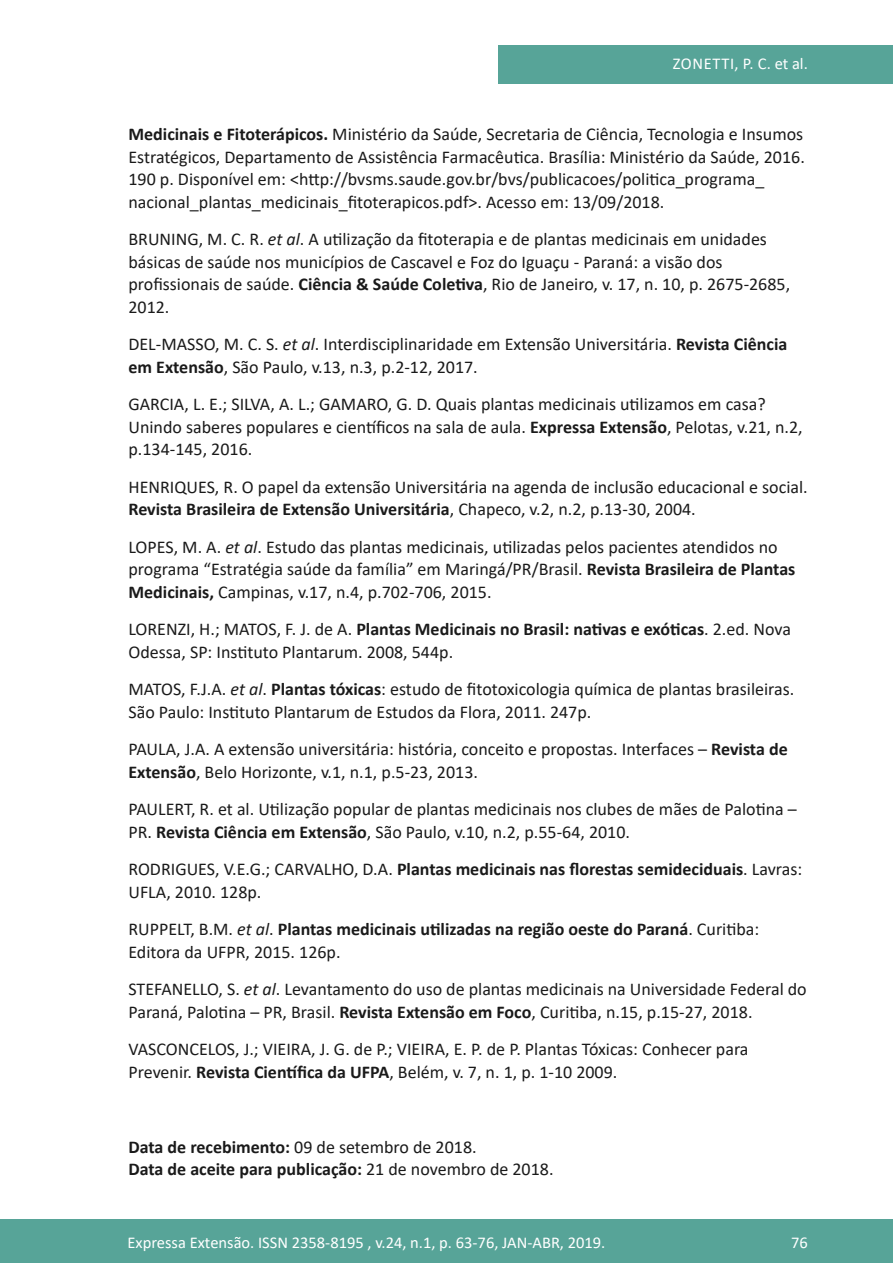
<style>
.page{position:relative;width:893px;height:1263px;background:#fff}
.page>*{position:absolute;margin:0;border:0;box-sizing:border-box;transform-origin:0 0}
.referencia{font:18px/22.5px "Calibri";color:#1a1a1a}
.referencia-2{font:700 18px/22.5px "Calibri";color:#1a1a1a}
.t1{font:16.5px "Calibri";color:#fff}
.t2{font:16.5px "Calibri";letter-spacing:.04em;color:#fff}
.s1{font-weight:700}
.s2{font-style:italic}
.s3{font-weight:400}
.s4{font-weight:400;font-style:italic}
</style>
<div class="page">
<div style="left:0;top:1219px;width:893px;height:44px;background:#57a498"></div>
<div style="left:498px;top:45px;width:395px;height:39px;background:#57a498"></div>
<p class="t2" style="left:673px;top:52px;width:137px">ZONETTI, P. C. et al.</p>
<p class="referencia" style="left:128px;top:122px;width:678px"><span class="s1">Medicinais e Fitoterápicos.</span> Ministério da Saúde, Secretaria de Ciência, Tecnologia e Insumos Estratégicos, Departamento de Assistência Farmacêutica. Brasília: Ministério da Saúde, 2016.<br>190 p. Disponível em: &lt;http://bvsms.saude.gov.br/bvs/publicacoes/politica_programa_ nacional_plantas_medicinais_fitoterapicos.pdf&gt;. Acesso em: 13/09/2018.</p>
<p class="referencia" style="left:128px;top:227px;width:663px">BRUNING, M. C. R. <span class="s2">et al</span>. A utilização da fitoterapia e de plantas medicinais em unidades básicas de saúde nos municípios de Cascavel e Foz do Iguaçu - Paraná: a visão dos profissionais de saúde. <span class="s1">Ciência &amp; Saúde Coletiva</span>, Rio de Janeiro, v. 17, n. 10, p. 2675-2685, 2012.</p>
<p class="referencia" style="left:128px;top:332px;width:660px">DEL-MASSO, M. C. S. <span class="s2">et al</span>. Interdisciplinaridade em Extensão Universitária. <span class="s1">Revista Ciência em Extensão</span>, São Paulo, v.13, n.3, p.2-12, 2017.</p>
<p class="referencia" style="left:128px;top:392px;width:676px">GARCIA, L. E.; SILVA, A. L.; GAMARO, G. D. Quais plantas medicinais utilizamos em casa?<br>Unindo saberes populares e científicos na sala de aula. <span class="s1">Expressa Extensão</span>, Pelotas, v.21, n.2, p.134-145, 2016.</p>
<p class="referencia" style="left:128px;top:475px;width:681px">HENRIQUES, R. O papel da extensão Universitária na agenda de inclusão educacional e social.<br><span class="s1">Revista Brasileira de Extensão Universitária</span>, Chapeco, v.2, n.2, p.13-30, 2004.</p>
<p class="referencia" style="left:128px;top:535px;width:668px">LOPES, M. A. <span class="s2">et al</span>. Estudo das plantas medicinais, utilizadas pelos pacientes atendidos no programa “Estratégia saúde da família” em Maringá/PR/Brasil. <span class="s1">Revista Brasileira de Plantas<br>Medicinais,</span> Campinas, v.17, n.4, p.702-706, 2015.</p>
<p class="referencia" style="left:128px;top:617px;width:664px">LORENZI, H.; MATOS, F. J. de A. <span class="s1">Plantas Medicinais no Brasil: nativas e exóticas</span>. 2.ed. Nova<br>Odessa, SP: Instituto Plantarum. 2008, 544p.</p>
<p class="referencia" style="left:128px;top:677px;width:667px">MATOS, F.J.A. <span class="s2">et al</span>. <span class="s1">Plantas tóxicas</span>: estudo de fitotoxicologia química de plantas brasileiras.<br>São Paulo: Instituto Plantarum de Estudos da Flora, 2011. 247p.</p>
<p class="referencia" style="left:128px;top:737px;width:661px">PAULA, J.A. A extensão universitária: história, conceito e propostas. Interfaces – <span class="s1">Revista de<br>Extensão</span>, Belo Horizonte, v.1, n.1, p.5-23, 2013.</p>
<p class="referencia" style="left:128px;top:797px;width:670px">PAULERT, R. et al. Utilização popular de plantas medicinais nos clubes de mães de Palotina –<br>PR. <span class="s1">Revista Ciência em Extensão</span>, São Paulo, v.10, n.2, p.55-64, 2010.</p>
<p class="referencia" style="left:128px;top:857px;width:675px">RODRIGUES, V.E.G.; CARVALHO, D.A. <span class="s1">Plantas medicinais nas florestas semideciduais</span>. Lavras:<br>UFLA, 2010. 128p.</p>
<p class="referencia-2" style="left:128px;top:918px;width:632px"><span class="s3">RUPPELT, B.M.</span> <span class="s4">et al</span><span class="s3">.</span> Plantas medicinais utilizadas na região oeste do Paraná<span class="s3">. Curitiba:<br>Editora da UFPR, 2015. 126p.</span></p>
<p class="referencia" style="left:128px;top:977px;width:680px">STEFANELLO, S. <span class="s2">et al</span>. Levantamento do uso de plantas medicinais na Universidade Federal do<br>Paraná, Palotina – PR, Brasil. <span class="s1">Revista Extensão em Foco</span>, Curitiba, n.15, p.15-27, 2018.</p>
<p class="referencia" style="left:128px;top:1037px;width:622px">VASCONCELOS, J.; VIEIRA, J. G. de P.; VIEIRA, E. P. de P. Plantas Tóxicas: Conhecer para<br>Prevenir. <span class="s1">Revista Científica da UFPA</span>, Belém, v. 7, n. 1, p. 1-10 2009.</p>
<p class="referencia" style="left:128px;top:1135px;width:350px"><span class="s1">Data de recebimento:</span> 09 de setembro de 2018.</p>
<p class="referencia-2" style="left:128px;top:1158px;width:427px">Data de aceite para publicação: <span class="s3">21 de novembro de 2018.</span></p>
<p class="t1" style="left:128px;top:1230px;width:479px">Expressa Extensão. ISSN 2358-8195 , v.24, n.1, p. 63-76, JAN-ABR, 2019.</p>
<p class="t1" style="left:791px;top:1230px;width:18px">76</p>
</div>
